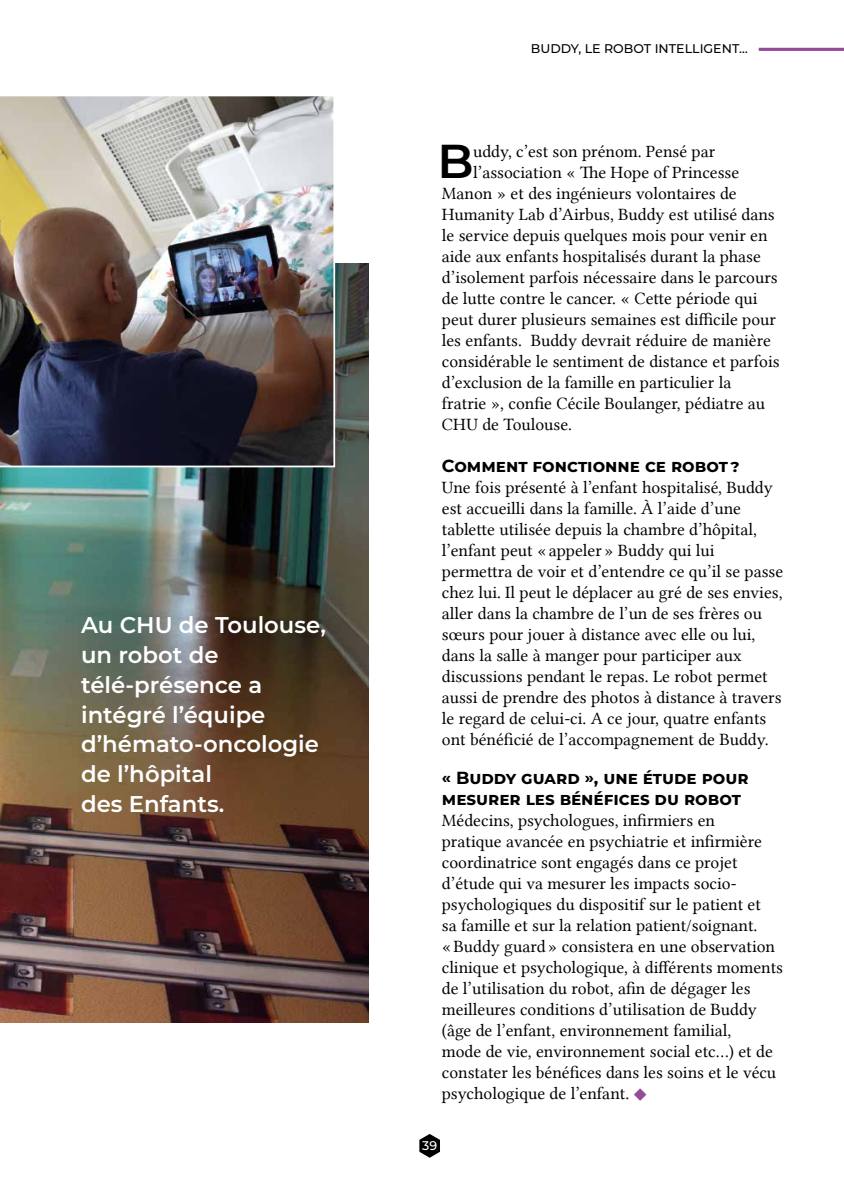
<style>
.page{position:relative;width:844px;height:1191px;background:#fff}
.page>*{position:absolute;margin:0;border:0;box-sizing:border-box;transform-origin:0 0}
.t1{font:600 47.43px "Montserrat";color:#000}
.t2{font:600 22.75px/29.8px "Montserrat";color:#fff}
.t3{font:17.5px/21px "Lin Libertine";color:#000}
.t4{font:700 17.5px/21px "Montserrat";color:#000}
.t5{font:500 12.6px "Montserrat";color:#000}
.t6{font:500 12.6px "Montserrat";color:#fff}
.s1{font-size:20.47px;color:#954b97}
</style>
<div class="page">
<svg style="left:419px;top:1134px;width:21px;height:23px"></svg>
<hr style="left:758px;top:48px;width:85px;height:3px;background:#954b97">
<img style="left:0;top:263px;width:368px;height:759px">
<img style="left:0;top:96px;width:335px;height:371px">
<h2 class="t2" style="left:81px;top:609px;width:246px">Au CHU de Toulouse, un robot de télé-présence a intégré l’équipe d’hémato-oncologie de l’hôpital<br>des Enfants.</h2>
<p class="t5" style="left:530px;top:40px;width:218px">BUDDY, LE ROBOT INTELLIGENT…</p>
<h1 class="t1" style="left:437px;top:128px;width:38px">B</h1>
<p class="t3" style="left:473px;top:141px;width:243px">uddy, c’est son prénom. Pensé par</p>
<p class="t3" style="left:473px;top:162px;width:267px">l’association « The Hope of Princesse</p>
<p class="t3" style="left:441px;top:183px;width:296px">Manon » et des ingénieurs volontaires de</p>
<p class="t3" style="left:441px;top:204px;width:334px">Humanity Lab d’Airbus, Buddy est utilisé dans</p>
<p class="t3" style="left:441px;top:225px;width:327px">le service depuis quelques mois pour venir en</p>
<p class="t3" style="left:441px;top:246px;width:320px">aide aux enfants hospitalisés durant la phase</p>
<p class="t3" style="left:441px;top:267px;width:337px">d’isolement parfois nécessaire dans le parcours</p>
<p class="t3" style="left:441px;top:288px;width:317px">de lutte contre le cancer. « Cette période qui</p>
<p class="t3" style="left:441px;top:309px;width:335px">peut durer plusieurs semaines est difficile pour</p>
<p class="t3" style="left:441px;top:330px;width:330px">les enfants. Buddy devrait réduire de manière</p>
<p class="t3" style="left:441px;top:351px;width:339px">considérable le sentiment de distance et parfois</p>
<p class="t3" style="left:441px;top:372px;width:291px">d’exclusion de la famille en particulier la</p>
<p class="t3" style="left:441px;top:393px;width:325px">fratrie », confie Cécile Boulanger, pédiatre au</p>
<p class="t3" style="left:441px;top:414px;width:131px">CHU de Toulouse.</p>
<p class="t4" style="left:441px;top:454px;width:299px">Comment fonctionne ce robot ?</p>
<p class="t3" style="left:441px;top:477px;width:343px">Une fois présenté à l’enfant hospitalisé, Buddy est accueilli dans la famille. À l’aide d’une tablette utilisée depuis la chambre d’hôpital, l’enfant peut « appeler » Buddy qui lui permettra de voir et d’entendre ce qu’il se passe chez lui. Il peut le déplacer au gré de ses envies, aller dans la chambre de l’un de ses frères ou sœurs pour jouer à distance avec elle ou lui, dans la salle à manger pour participer aux discussions pendant le repas. Le robot permet aussi de prendre des photos à distance à travers le regard de celui-ci. A ce jour, quatre enfants ont bénéficié de l’accompagnement de Buddy.</p>
<p class="t4" style="left:441px;top:766px;width:308px">« Buddy guard », une étude pour mesurer les bénéfices du robot</p>
<p class="t3" style="left:441px;top:809px;width:342px">Médecins, psychologues, infirmiers en<br>pratique avancée en psychiatrie et infirmière coordinatrice sont engagés dans ce projet d’étude qui va mesurer les impacts socio&shy;psychologiques du dispositif sur le patient et<br>sa famille et sur la relation patient/soignant.<br>« Buddy guard » consistera en une observation clinique et psychologique, à différents moments de l’utilisation du robot, afin de dégager les meilleures conditions d’utilisation de Buddy (âge de l’enfant, environnement familial,<br>mode de vie, environnement social etc…) et de constater les bénéfices dans les soins et le vécu psychologique de l’enfant. <span class="s1">◆</span></p>
<p class="t6" style="left:422px;top:1136px;width:16px">39</p>
</div>
